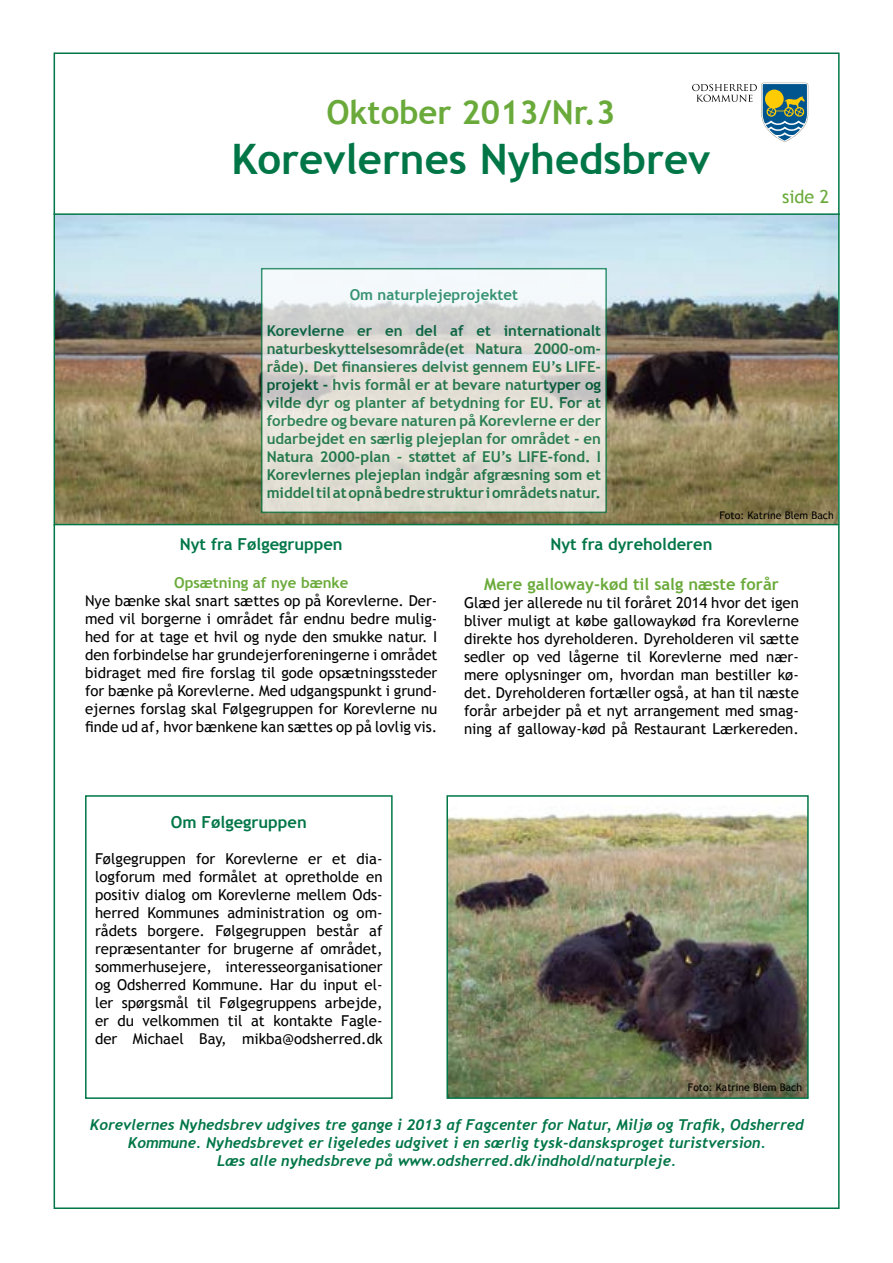
<style>
.page{position:relative;width:893px;height:1263px;background:#fff}
.page>*{position:absolute;margin:0;border:0;box-sizing:border-box;transform-origin:0 0}
.t1{font:700 42px "Trebuchet MS";color:#007647}
.t2{font:700 33px "Trebuchet MS";color:#6aaa3a}
.t3{font:18px "Trebuchet MS";color:#6aaa3a}
.t4{font:700 16.5px "Trebuchet MS";color:#007647}
.t5{font:700 16.5px "Trebuchet MS";color:#6aaa3a}
.t6{font:15px/18px "Trebuchet MS";color:#000;text-align:justify}
.t7{font:700 15px/18px "Trebuchet MS";color:#007647;text-align:justify}
.t8{font:italic 700 15px/18px "Trebuchet";color:#007647;text-align:center}
.t9{font:700 15px "Trebuchet MS";color:#6aaa3a}
.t10{font:10.5px "Trebuchet MS";color:#000}
</style>
<div class="page">
<img style="left:440px;top:215px;width:398px;height:309px">
<svg style="left:692px;top:83px;width:116px;height:59px"></svg>
<img style="left:449px;top:809px;width:357px;height:287px">
<div style="left:446px;top:795px;width:363px;height:304px;border:2px solid #007647"></div>
<img style="left:56px;top:215px;width:384px;height:309px">
<svg style="left:264px;top:271px;width:340px;height:239px;background:#e2e0da"></svg>
<div style="left:261px;top:268px;width:346px;height:245px;border:2px solid #007647"></div>
<div style="left:85px;top:795px;width:308px;height:304px;border:2px solid #007647"></div>
<hr style="left:54px;top:213px;width:786px;height:2px;background:#007647">
<hr style="left:54px;top:524px;width:785px;height:1px;background:#007647">
<h2 class="t2" style="left:326px;top:91px;width:291px">Oktober 2013/Nr.3</h2>
<h1 class="t1" style="left:232px;top:133px;width:480px">Korevlernes Nyhedsbrev</h1>
<p class="t3" style="left:782px;top:186px;width:49px">side 2</p>
<p class="t7" style="left:350px;top:285px;width:170px">Om naturplejeprojektet</p>
<p class="t7" style="left:267px;top:321px;width:336px">Korevlerne er en del af et internationalt naturbeskyttelsesområde(et Natura 2000-om&shy;råde). Det finansieres delvist gennem EU’s LIFE&shy;projekt - hvis formål er at bevare naturtyper og vilde dyr og planter af betydning for EU. For at forbedre og bevare naturen på Korevlerne er der udarbejdet en særlig plejeplan for området - en Natura 2000-plan - støttet af EU’s LIFE-fond. I Korevlernes plejeplan indgår afgræsning som et middel til at opnå bedre struktur i områdets natur.</p>
<p class="t4" style="left:550px;top:534px;width:163px">Nyt fra dyreholderen</p>
<p class="t5" style="left:484px;top:573px;width:296px">Mere galloway-kød til salg næste forår</p>
<p class="t6" style="left:464px;top:594px;width:336px">Glæd jer allerede nu til foråret 2014 hvor det igen bliver muligt at købe gallowaykød fra Korevlerne direkte hos dyreholderen. Dyreholderen vil sætte sedler op ved lågerne til Korevlerne med nær&shy;mere oplysninger om, hvordan man bestiller kø&shy;det. Dyreholderen fortæller også, at han til næste forår arbejder på et nyt arrangement med smag&shy;ning af galloway-kød på Restaurant Lærkereden.</p>
<p class="t10" style="left:719px;top:509px;width:116px">Foto: Katrine Blem Bach</p>
<p class="t4" style="left:180px;top:534px;width:164px">Nyt fra Følgegruppen</p>
<p class="t9" style="left:174px;top:573px;width:176px">Opsætning af nye bænke</p>
<p class="t6" style="left:85px;top:592px;width:354px">Nye bænke skal snart sættes op på Korevlerne. Der&shy;med vil borgerne i området får endnu bedre mulig&shy;hed for at tage et hvil og nyde den smukke natur. I den forbindelse har grundejerforeningerne i området bidraget med fire forslag til gode opsætningssteder for bænke på Korevlerne. Med udgangspunkt i grund&shy;ejernes forslag skal Følgegruppen for Korevlerne nu finde ud af, hvor bænkene kan sættes op på lovlig vis.</p>
<p class="t4" style="left:171px;top:811px;width:137px">Om Følgegruppen</p>
<p class="t6" style="left:95px;top:849px;width:289px">Følgegruppen for Korevlerne er et dia&shy;logforum med formålet at opretholde en positiv dialog om Korevlerne mellem Ods&shy;herred Kommunes administration og om&shy;rådets borgere. Følgegruppen består af repræsentanter for brugerne af området, sommerhusejere, interesseorganisationer og Odsherred Kommune. Har du input el&shy;ler spørgsmål til Følgegruppens arbejde, er du velkommen til at kontakte Fagle&shy;der Michael Bay, mikba@odsherred.dk</p>
<p class="t10" style="left:688px;top:1081px;width:116px">Foto: Katrine Blem Bach</p>
<p class="t8" style="left:90px;top:1116px;width:715px">Korevlernes Nyhedsbrev udgives tre gange i 2013 af Fagcenter for Natur, Miljø og Trafik, Odsherred<br>Kommune. Nyhedsbrevet er ligeledes udgivet i en særlig tysk-dansksproget turistversion.<br>Læs alle nyhedsbreve på www.odsherred.dk/indhold/naturpleje.</p>
</div>
